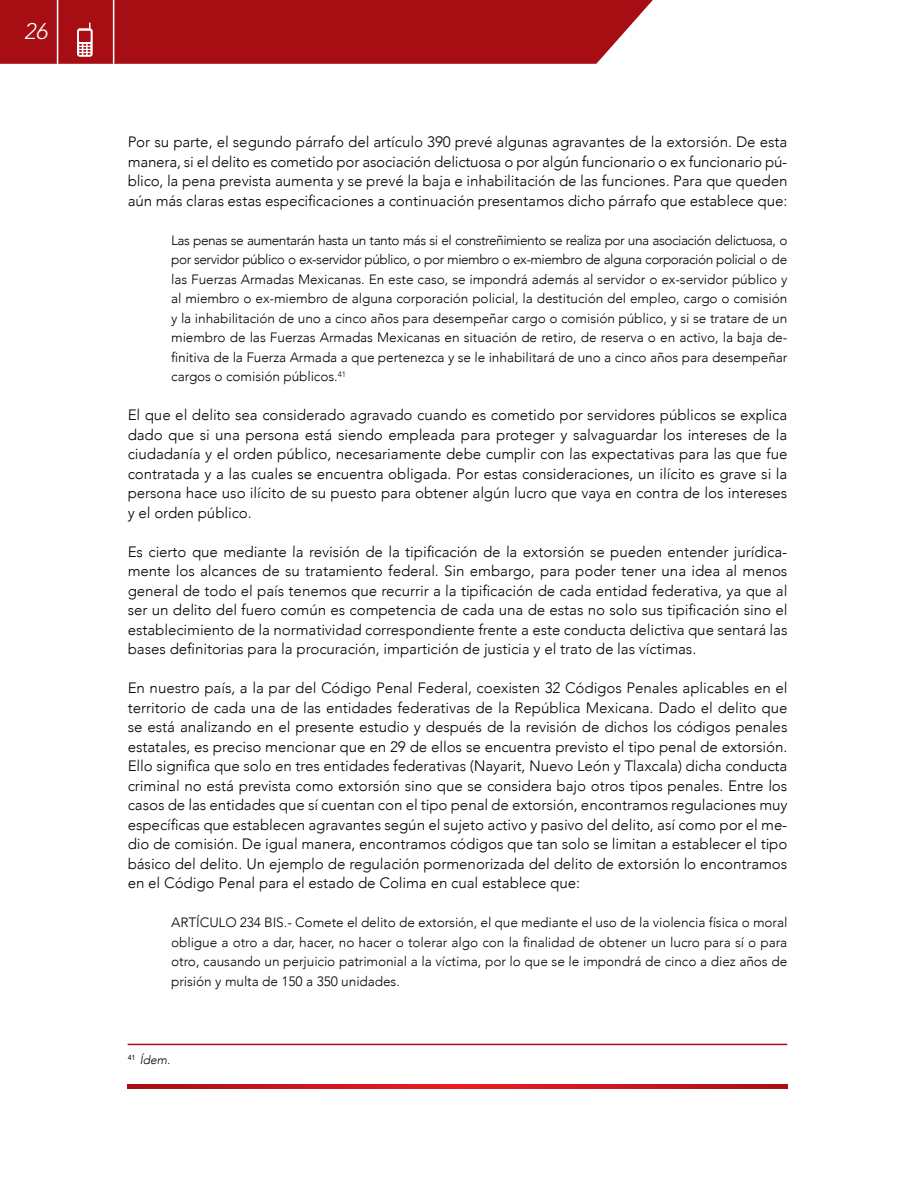
<style>
.page{position:relative;width:915px;height:1191px;background:#fff}
.page>*{position:absolute;margin:0;border:0;box-sizing:border-box;transform-origin:0 0}
.t1{font:italic 300 22.5px "Avenir LT Std";color:#fff}
.t2{font:300 15px/19.5px "Avenir";color:#000;text-align:justify}
.t3{font:300 13.5px/19.5px "Avenir";color:#000;text-align:justify}
.t4{font:italic 300 12px "Avenir";color:#000}
</style>
<div class="page">
<svg style="left:128px;top:1084px;width:659px;height:5px;background:#c8161c"></svg>
<svg style="left:0;top:0;width:652px;height:64px;background:#ab1a1f"></svg>
<hr style="left:128px;top:1043px;width:659px;height:2px;background:#a70e13">
<h1 class="t1" style="left:24px;top:18px;width:25px">26</h1>
<p class="t2" style="left:128px;top:132px;width:661px">Por su parte, el segundo párrafo del artículo 390 prevé algunas agravantes de la extorsión. De esta manera, si el delito es cometido por asociación delictuosa o por algún funcionario o ex funcionario pú&shy;blico, la pena prevista aumenta y se prevé la baja e inhabilitación de las funciones. Para que queden aún más claras estas especificaciones a continuación presentamos dicho párrafo que establece que:</p>
<p class="t3" style="left:171px;top:230px;width:617px">Las penas se aumentarán hasta un tanto más si el constreñimiento se realiza por una asociación delictuosa, o por servidor público o ex-servidor público, o por miembro o ex-miembro de alguna corporación policial o de las Fuerzas Armadas Mexicanas. En este caso, se impondrá además al servidor o ex-servidor público y al miembro o ex-miembro de alguna corporación policial, la destitución del empleo, cargo o comisión y la inhabilitación de uno a cinco años para desempeñar cargo o comisión público, y si se tratare de un miembro de las Fuerzas Armadas Mexicanas en situación de retiro, de reserva o en activo, la baja de&shy;finitiva de la Fuerza Armada a que pertenezca y se le inhabilitará de uno a cinco años para desempeñar cargos o comisión públicos.<sup>41</sup></p>
<p class="t2" style="left:128px;top:405px;width:661px">El que el delito sea considerado agravado cuando es cometido por servidores públicos se explica dado que si una persona está siendo empleada para proteger y salvaguardar los intereses de la ciudadanía y el orden público, necesariamente debe cumplir con las expectativas para las que fue contratada y a las cuales se encuentra obligada. Por estas consideraciones, un ilícito es grave si la persona hace uso ilícito de su puesto para obtener algún lucro que vaya en contra de los intereses y el orden público.</p>
<p class="t2" style="left:128px;top:542px;width:661px">Es cierto que mediante la revisión de la tipificación de la extorsión se pueden entender jurídica&shy;mente los alcances de su tratamiento federal. Sin embargo, para poder tener una idea al menos general de todo el país tenemos que recurrir a la tipificación de cada entidad federativa, ya que al ser un delito del fuero común es competencia de cada una de estas no solo sus tipificación sino el establecimiento de la normatividad correspondiente frente a este conducta delictiva que sentará las bases definitorias para la procuración, impartición de justicia y el trato de las víctimas.</p>
<p class="t2" style="left:128px;top:678px;width:661px">En nuestro país, a la par del Código Penal Federal, coexisten 32 Códigos Penales aplicables en el territorio de cada una de las entidades federativas de la República Mexicana. Dado el delito que se está analizando en el presente estudio y después de la revisión de dichos los códigos penales estatales, es preciso mencionar que en 29 de ellos se encuentra previsto el tipo penal de extorsión.<br>Ello significa que solo en tres entidades federativas (Nayarit, Nuevo León y Tlaxcala) dicha conducta criminal no está prevista como extorsión sino que se considera bajo otros tipos penales. Entre los casos de las entidades que sí cuentan con el tipo penal de extorsión, encontramos regulaciones muy específicas que establecen agravantes según el sujeto activo y pasivo del delito, así como por el me&shy;dio de comisión. De igual manera, encontramos códigos que tan solo se limitan a establecer el tipo básico del delito. Un ejemplo de regulación pormenorizada del delito de extorsión lo encontramos en el Código Penal para el estado de Colima en cual establece que:</p>
<p class="t3" style="left:171px;top:913px;width:617px">ARTÍCULO 234 BIS.- Comete el delito de extorsión, el que mediante el uso de la violencia física o moral obligue a otro a dar, hacer, no hacer o tolerar algo con la finalidad de obtener un lucro para sí o para otro, causando un perjuicio patrimonial a la víctima, por lo que se le impondrá de cinco a diez años de prisión y multa de 150 a 350 unidades.</p>
<p class="t4" style="left:128px;top:1052px;width:44px"><sup>41</sup> Ídem.</p>
</div>
